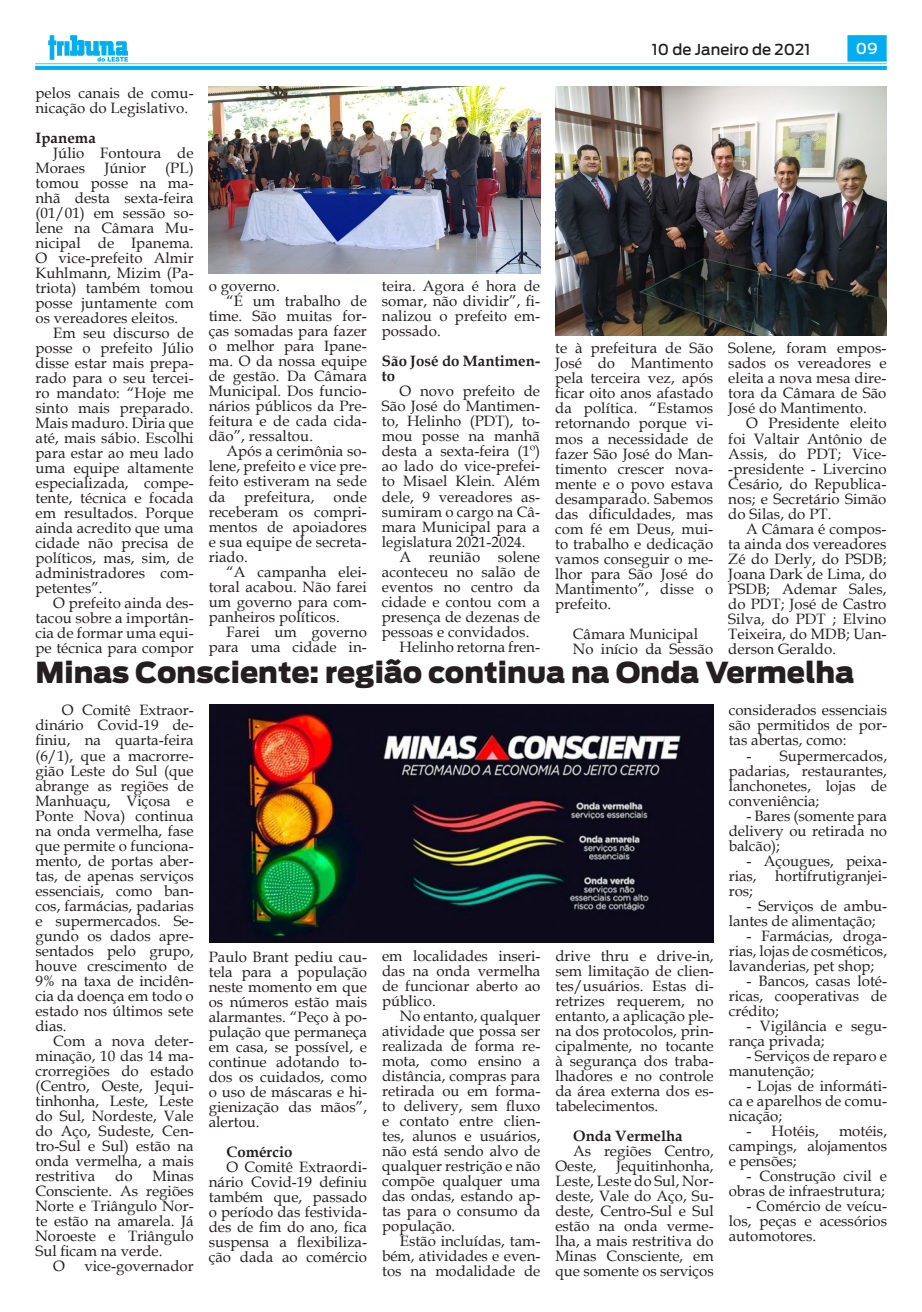
<style>
.page{position:relative;width:922px;height:1312px;background:#fff}
.page>*{position:absolute;margin:0;border:0;box-sizing:border-box;transform-origin:0 0}
.t1{font:900 28.75px "Antenna";color:#231f20}
.Tribuna_Texto_-_Book{font:15px/15px "Book Antiqua";color:#231f20;text-align:justify}
.Tribuna_Texto_-_Book-2{font:700 15px/15px "Book Antiqua";letter-spacing:.005em;color:#231f20}
.t2{font:500 15px "Antenna";color:#231f20}
.t3{font:500 15px "Antenna";color:#fff}
</style>
<div class="page">
<img style="left:35px;top:35px;width:851px;height:34px">
<img style="left:209px;top:87px;width:331px;height:186px">
<img style="left:555px;top:87px;width:331px;height:248px">
<img style="left:209px;top:704px;width:504px;height:238px">
<p class="t2" style="left:651px;top:41px;width:160px">10 de Janeiro de 2021</p>
<p class="t3" style="left:855px;top:39px;width:23px">09</p>
<p class="Tribuna_Texto_-_Book" style="left:35px;top:85px;width:160px">pelos canais de comu&shy;nicação do Legislativo.</p>
<p class="Tribuna_Texto_-_Book-2" style="left:35px;top:130px;width:62px">Ipanema</p>
<p class="Tribuna_Texto_-_Book" style="left:35px;top:145px;width:160px;text-indent:18px">Júlio Fontoura de<br>Moraes</p>
<p class="Tribuna_Texto_-_Book" style="left:35px;top:160px;width:160px;text-indent:130px">(PL) tomou posse na ma&shy;nhã desta sexta-feira (01/01) em sessão so&shy;lene na Câmara Mu&shy;nicipal de Ipanema.<br>O vice-prefeito Almir Kuhlmann, Mizim (Pa&shy;triota) também tomou posse juntamente com os vereadores eleitos.</p>
<p class="Tribuna_Texto_-_Book" style="left:35px;top:325px;width:160px;text-indent:18px">Em seu discurso de posse o prefeito Júlio disse estar mais prepa&shy;rado para o seu tercei&shy;ro mandato: “Hoje me sinto mais preparado.<br>Mais maduro. Diria que até, mais sábio. Escolhi para estar ao meu lado uma equipe altamente especializada, compe&shy;tente, técnica e focada em resultados. Porque ainda acredito que uma cidade não precisa de políticos, mas, sim, de administradores com&shy;petentes”.</p>
<p class="Tribuna_Texto_-_Book" style="left:35px;top:595px;width:160px;text-indent:18px">O prefeito ainda des&shy;tacou sobre a importân&shy;cia de formar uma equi&shy;pe técnica para compor</p>
<p class="Tribuna_Texto_-_Book" style="left:104px;top:160px;width:43px">Júnior</p>
<p class="Tribuna_Texto_-_Book" style="left:382px;top:278px;width:160px">teira. Agora é hora de somar, não dividir”, fi&shy;nalizou o prefeito em&shy;possado.</p>
<p class="Tribuna_Texto_-_Book-2" style="left:382px;top:354px;width:160px">São José do Mantimen&shy;to</p>
<p class="Tribuna_Texto_-_Book" style="left:382px;top:383px;width:160px;text-indent:18px">O novo prefeito de São José do Mantimen&shy;to, Helinho (PDT), to&shy;mou posse na manhã desta a sexta-feira (1º) ao lado do vice-prefei&shy;to Misael Klein. Além dele, 9 vereadores as&shy;sumiram o cargo na Câ&shy;mara Municipal para a legislatura 2021-2024.</p>
<p class="Tribuna_Texto_-_Book" style="left:382px;top:548px;width:160px;text-indent:18px">A reunião solene aconteceu no salão de eventos no centro da cidade e contou com a presença de dezenas de pessoas e convidados.</p>
<p class="Tribuna_Texto_-_Book" style="left:399px;top:638px;width:142px">Helinho retorna fren-</p>
<p class="Tribuna_Texto_-_Book" style="left:209px;top:278px;width:73px">o governo.</p>
<p class="Tribuna_Texto_-_Book" style="left:209px;top:293px;width:160px;text-indent:18px">“É um trabalho de time. São muitas for&shy;ças somadas para fazer o melhor para Ipane&shy;ma. O da nossa equipe de gestão. Da Câmara Municipal. Dos funcio&shy;nários públicos da Pre&shy;feitura e de cada cida&shy;dão”, ressaltou.</p>
<p class="Tribuna_Texto_-_Book" style="left:209px;top:443px;width:160px;text-indent:18px">Após a cerimônia so&shy;lene, prefeito e vice pre&shy;feito estiveram na sede da</p>
<p class="Tribuna_Texto_-_Book" style="left:728px;top:340px;width:160px">Solene, foram empos&shy;sados os vereadores e eleita a nova mesa dire&shy;tora da Câmara de São José do Mantimento.</p>
<p class="Tribuna_Texto_-_Book" style="left:728px;top:415px;width:160px;text-indent:18px">O Presidente eleito foi Valtair Antônio de Assis, do PDT; Vice--presidente - Livercino Cesário, do Republica&shy;nos; e Secretário Simão do Silas, do PT.</p>
<p class="Tribuna_Texto_-_Book" style="left:728px;top:520px;width:160px;text-indent:18px">A Câmara é compos&shy;ta ainda dos vereadores Zé do Derly, do PSDB; Joana Dark de Lima, do PSDB; Ademar Sales, do PDT; José de Castro Silva, do PDT ; Elvino Teixeira, do MDB; Uan&shy;derson Geraldo.</p>
<p class="t1" style="left:35px;top:655px;width:820px">Minas Consciente: região continua na Onda Vermelha</p>
<p class="Tribuna_Texto_-_Book" style="left:35px;top:702px;width:160px;text-indent:26px">O Comitê Extraor&shy;dinário Covid-19 de&shy;finiu, na quarta-feira (6/1), que a macrorre&shy;gião Leste do Sul (que abrange as regiões de Manhuaçu, Viçosa e Ponte Nova) continua na onda vermelha, fase que permite o funciona&shy;mento, de portas aber&shy;tas, de apenas serviços essenciais, como ban&shy;cos, farmácias, padarias e supermercados. Se&shy;gundo os dados apre&shy;sentados pelo grupo, houve crescimento de 9% na taxa de incidên&shy;cia da doença em todo o estado nos últimos sete dias.</p>
<p class="Tribuna_Texto_-_Book" style="left:35px;top:1032px;width:160px;text-indent:18px">Com a nova deter&shy;minação, 10 das 14 ma&shy;crorregiões do estado (Centro, Oeste, Jequi&shy;tinhonha, Leste, Leste do Sul, Nordeste, Vale do Aço, Sudeste, Cen&shy;tro-Sul e Sul) estão na onda vermelha, a mais restritiva</p>
<p class="Tribuna_Texto_-_Book" style="left:555px;top:340px;width:160px">te à prefeitura de São José do Mantimento pela terceira vez, após ficar oito anos afastado da política. “Estamos retornando porque vi&shy;mos a necessidade de fazer São José do Man&shy;timento crescer nova&shy;mente e o povo estava desamparado. Sabemos das dificuldades, mas com fé em Deus, mui&shy;to trabalho e dedicação vamos conseguir o me&shy;lhor para São José do Mantimento”, disse o prefeito.</p>
<p class="Tribuna_Texto_-_Book" style="left:572px;top:625px;width:127px">Câmara Municipal</p>
<p class="Tribuna_Texto_-_Book" style="left:572px;top:640px;width:142px">No início da Sessão</p>
<p class="Tribuna_Texto_-_Book" style="left:209px;top:488px;width:160px;text-indent:125px">onde receberam os compri&shy;mentos de apoiadores e sua equipe de secreta&shy;riado.</p>
<p class="Tribuna_Texto_-_Book" style="left:209px;top:563px;width:160px;text-indent:18px">“A campanha elei&shy;toral acabou. Não farei um governo para com&shy;panheiros políticos.</p>
<p class="Tribuna_Texto_-_Book" style="left:209px;top:623px;width:160px;text-align:right">Farei um governo para uma cidade in-</p>
<p class="Tribuna_Texto_-_Book" style="left:244px;top:488px;width:72px">prefeitura,</p>
<p class="Tribuna_Texto_-_Book" style="left:728px;top:702px;width:160px">considerados essenciais são permitidos de por&shy;tas abertas, como:</p>
<p class="Tribuna_Texto_-_Book" style="left:728px;top:747px;width:160px;text-indent:18px">- Supermercados, padarias, restaurantes, lanchonetes, lojas de conveniência;</p>
<p class="Tribuna_Texto_-_Book" style="left:728px;top:807px;width:160px;text-indent:18px">- Bares (somente para delivery ou retirada no balcão);</p>
<p class="Tribuna_Texto_-_Book" style="left:728px;top:852px;width:160px;text-indent:18px">- Açougues, peixa&shy;rias, hortifrutigranjei&shy;ros;</p>
<p class="Tribuna_Texto_-_Book" style="left:728px;top:897px;width:160px;text-indent:18px">- Serviços de ambu&shy;lantes de alimentação;</p>
<p class="Tribuna_Texto_-_Book" style="left:728px;top:927px;width:160px;text-indent:18px">- Farmácias, droga&shy;rias, lojas de cosméticos, lavanderias, pet shop;</p>
<p class="Tribuna_Texto_-_Book" style="left:728px;top:972px;width:160px;text-indent:18px">- Bancos, casas loté&shy;ricas, cooperativas de crédito;</p>
<p class="Tribuna_Texto_-_Book" style="left:728px;top:1017px;width:160px;text-indent:18px">- Vigilância e segu&shy;rança privada;</p>
<p class="Tribuna_Texto_-_Book" style="left:728px;top:1047px;width:160px;text-indent:18px">- Serviços de reparo e manutenção;</p>
<p class="Tribuna_Texto_-_Book" style="left:728px;top:1077px;width:160px;text-indent:18px">- Lojas de informáti&shy;ca e aparelhos de comu&shy;nicação;</p>
<p class="Tribuna_Texto_-_Book" style="left:746px;top:1122px;width:74px">- Hotéis,</p>
<p class="Tribuna_Texto_-_Book" style="left:382px;top:947px;width:160px">em localidades inseri&shy;das na onda vermelha de funcionar aberto ao público.</p>
<p class="Tribuna_Texto_-_Book" style="left:382px;top:1007px;width:160px;text-indent:18px">No entanto, qualquer atividade que possa ser realizada de forma re&shy;mota, como ensino a distância, compras para retirada ou em forma&shy;to delivery, sem fluxo e contato entre clien&shy;tes, alunos e usuários, não está sendo alvo de qualquer restrição e não compõe qualquer uma das ondas, estando ap&shy;tas para o consumo da população.</p>
<p class="Tribuna_Texto_-_Book" style="left:382px;top:1232px;width:160px;text-indent:18px">Estão incluídas, tam&shy;bém, atividades e even&shy;tos na modalidade de</p>
<p class="Tribuna_Texto_-_Book" style="left:555px;top:947px;width:160px">drive thru e drive-in, sem limitação de clien&shy;tes/usuários. Estas di&shy;retrizes requerem, no entanto, a aplicação ple&shy;na dos protocolos, prin&shy;cipalmente, no tocante à segurança dos traba&shy;lhadores e no controle da área externa dos es&shy;tabelecimentos.</p>
<p class="Tribuna_Texto_-_Book-2" style="left:573px;top:1127px;width:111px">Onda Vermelha</p>
<p class="Tribuna_Texto_-_Book" style="left:555px;top:1142px;width:160px;text-indent:18px">As regiões Centro,<br>Oeste,</p>
<p class="Tribuna_Texto_-_Book" style="left:209px;top:948px;width:160px">Paulo Brant pediu cau&shy;tela para a população neste momento em que os números estão mais alarmantes. “Peço à po&shy;pulação que permaneça em casa, se possível, e continue adotando to&shy;dos os cuidados, como o uso de máscaras e hi&shy;gienização das mãos”, alertou.</p>
<p class="Tribuna_Texto_-_Book-2" style="left:226px;top:1144px;width:67px">Comércio</p>
<p class="Tribuna_Texto_-_Book" style="left:209px;top:1158px;width:160px;text-indent:18px">O Comitê Extraordi&shy;nário Covid-19 definiu também que, passado o período das festivida&shy;des de fim do ano, fica suspensa a flexibiliza&shy;ção dada ao comércio</p>
<p class="Tribuna_Texto_-_Book" style="left:728px;top:1122px;width:160px;text-indent:110px">motéis, campings, alojamentos e pensões;</p>
<p class="Tribuna_Texto_-_Book" style="left:728px;top:1167px;width:160px;text-align:right">- Construção civil e obras de infraestrutura;</p>
<p class="Tribuna_Texto_-_Book" style="left:728px;top:1197px;width:160px;text-indent:18px">- Comércio de veícu&shy;los, peças e acessórios automotores.</p>
<p class="Tribuna_Texto_-_Book" style="left:555px;top:1157px;width:160px;text-indent:61px">Jequitinhonha, Leste, Leste do Sul, Nor&shy;deste, Vale do Aço, Su&shy;deste, Centro-Sul e Sul estão na onda verme&shy;lha, a mais restritiva do Minas Consciente, em que somente os serviços</p>
<p class="Tribuna_Texto_-_Book" style="left:115px;top:1167px;width:19px">do</p>
<p class="Tribuna_Texto_-_Book" style="left:35px;top:1167px;width:160px;text-indent:117px">Minas Consciente. As regiões Norte e Triângulo Nor&shy;te estão na amarela. Já Noroeste e Triângulo Sul ficam na verde.</p>
<p class="Tribuna_Texto_-_Book" style="left:53px;top:1257px;width:13px">O</p>
<p class="Tribuna_Texto_-_Book" style="left:84px;top:1257px;width:111px">vice-governador</p>
</div>
